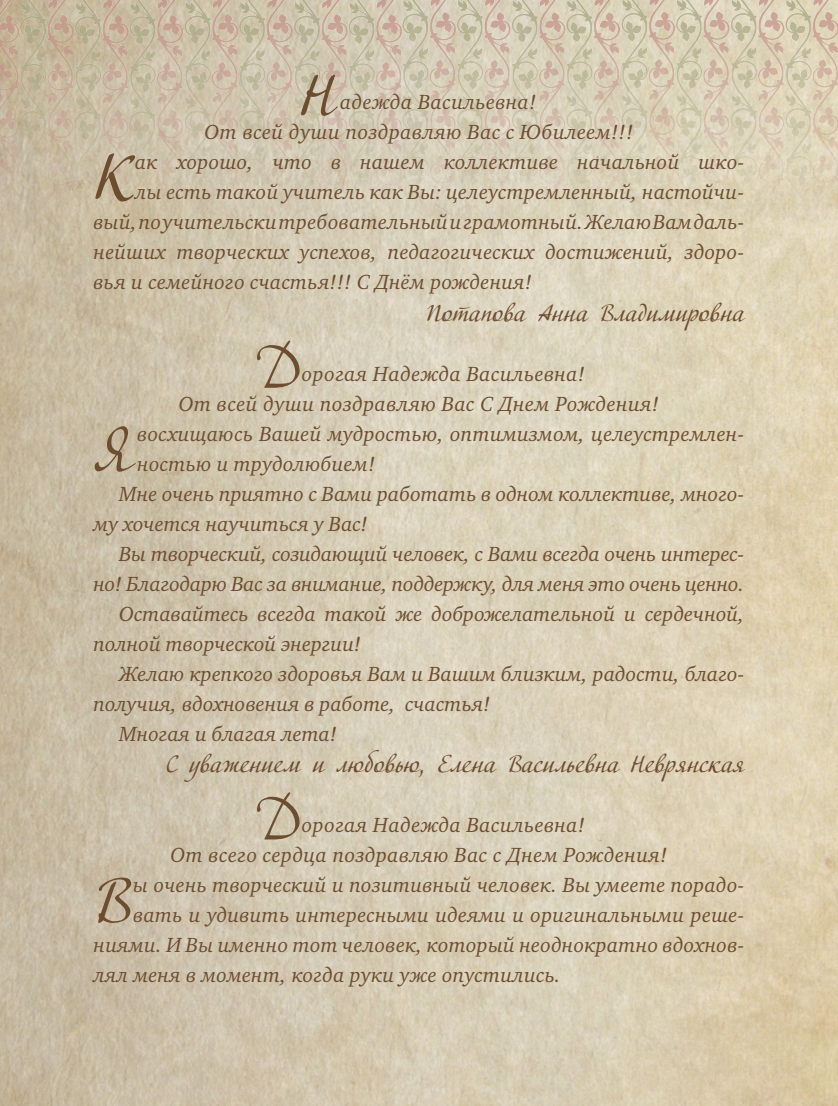
<style>
.page{position:relative;width:838px;height:1106px;background:#fff}
.page>*{position:absolute;margin:0;border:0;box-sizing:border-box;transform-origin:0 0}
.t1{font:63.9px "Adventure C";color:#6d4d30}
.t2{font:58.8px "Adventure C";color:#6d4d30}
.t3{font:24px "Adventure C";letter-spacing:.01em;color:#6d4d30}
.t4{font:italic 21px/30px "Charter C";letter-spacing:.01em;color:#6d4d30}
.t5{font:italic 21px "Charter C";letter-spacing:-.01em;color:#6d4d30}
</style>
<div class="page">
<img style="left:0;top:221px;width:838px;height:885px">
<img style="left:0;top:0;width:838px;height:221px">
<h2 class="t2" style="left:301px;top:61px;width:35px">Н</h2>
<p class="t4" style="left:204px;top:87px;width:430px;text-indent:136px">адежда Васильевна!<br>От всей души поздравляю Вас с Юбилеем!!!</p>
<h1 class="t1" style="left:94px;top:140px;width:41px">К</h1>
<p class="t4" style="left:135px;top:147px;width:610px">ак хорошо, что в нашем коллективе начальной шко-</p>
<p class="t4" style="left:135px;top:177px;width:610px">лы есть такой учитель как Вы: целеустремленный, настойчи-</p>
<p class="t4" style="left:94px;top:207px;width:652px">вый, по учительски требовательный и грамотный. Желаю Вам даль-</p>
<p class="t4" style="left:94px;top:237px;width:652px">нейших творческих успехов, педагогических достижений, здоро-</p>
<p class="t4" style="left:94px;top:267px;width:440px">вья и семейного счастья!!! С Днём рождения!</p>
<p class="t3" style="left:426px;top:298px;width:320px">Потапова Анна Владимировна</p>
<h2 class="t2" style="left:253px;top:332px;width:45px">Д</h2>
<p class="t4" style="left:179px;top:359px;width:482px;text-indent:123px">орогая Надежда Васильевна!<br>От всей души поздравляю Вас С Днем Рождения!</p>
<h1 class="t1" style="left:94px;top:411px;width:43px">Я</h1>
<p class="t4" style="left:137px;top:419px;width:608px">восхищаюсь Вашей мудростью, оптимизмом, целеустремлен-</p>
<p class="t4" style="left:137px;top:449px;width:240px">ностью и трудолюбием!</p>
<p class="t4" style="left:119px;top:479px;width:627px">Мне очень приятно с Вами работать в одном коллективе, много-</p>
<p class="t4" style="left:94px;top:509px;width:276px">му хочется научиться у Вас!</p>
<p class="t5" style="left:119px;top:542px;width:627px">Вы творческий, созидающий человек, с Вами всегда очень интерес-</p>
<p class="t5" style="left:94px;top:572px;width:652px">но! Благодарю Вас за внимание, поддержку, для меня это очень ценно.</p>
<p class="t4" style="left:119px;top:599px;width:627px">Оставайтесь всегда такой же доброжелательной и сердечной,</p>
<p class="t4" style="left:94px;top:629px;width:269px">полной творческой энергии!</p>
<p class="t4" style="left:119px;top:659px;width:627px">Желаю крепкого здоровья Вам и Вашим близким, радости, благо-</p>
<p class="t4" style="left:94px;top:689px;width:398px">получия, вдохновения в работе, счастья!</p>
<p class="t4" style="left:119px;top:719px;width:220px">Многая и благая лета!</p>
<p class="t3" style="left:166px;top:750px;width:580px">С уважением и любовью, Елена Васильевна Неврянская</p>
<h2 class="t2" style="left:253px;top:784px;width:45px">Д</h2>
<p class="t4" style="left:170px;top:810px;width:498px;text-indent:132px">орогая Надежда Васильевна!<br>От всего сердца поздравляю Вас с Днем Рождения!</p>
<h1 class="t1" style="left:94px;top:863px;width:39px">В</h1>
<p class="t4" style="left:133px;top:870px;width:612px">ы очень творческий и позитивный человек. Вы умеете порадо-</p>
<p class="t4" style="left:133px;top:900px;width:612px">вать и удивить интересными идеями и оригинальными реше-</p>
<p class="t4" style="left:94px;top:930px;width:652px">ниями. И Вы именно тот человек, который неоднократно вдохнов-</p>
<p class="t4" style="left:94px;top:960px;width:468px">лял меня в момент, когда руки уже опустились.</p>
</div>
